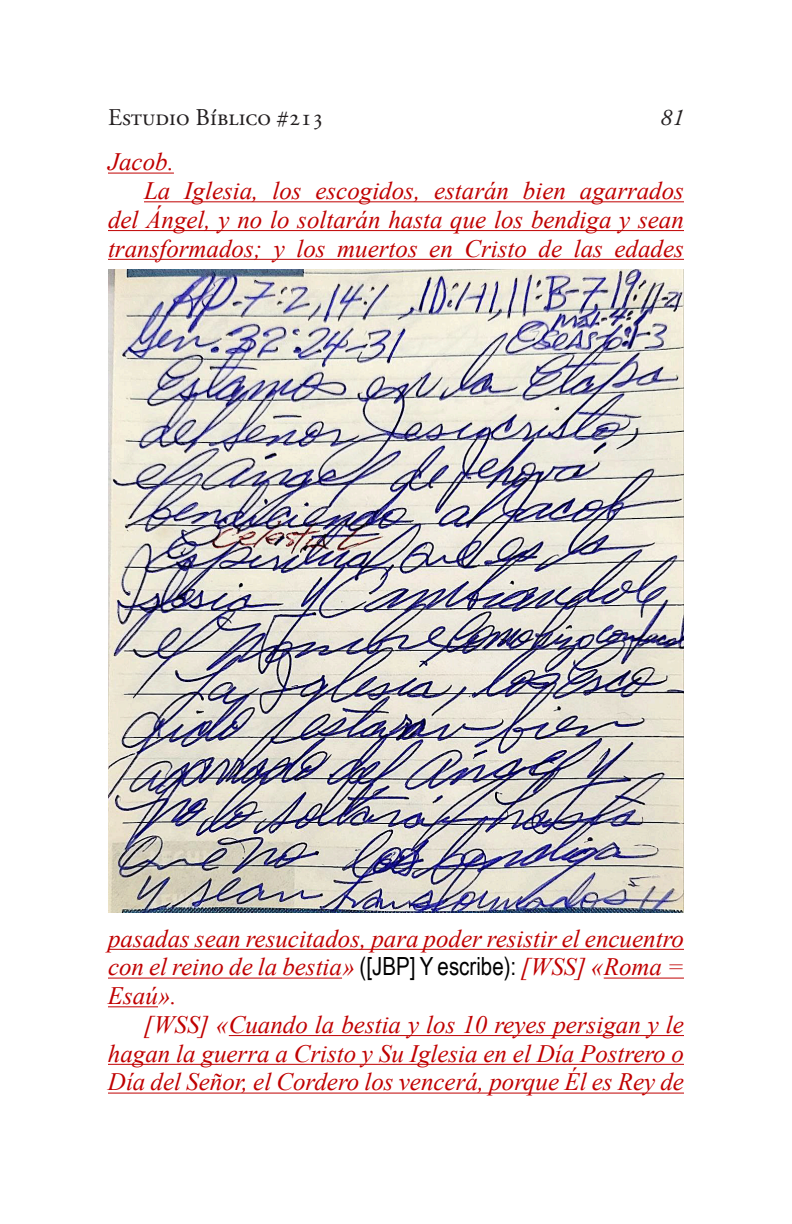
<style>
.page{position:relative;width:792px;height:1224px;background:#fff}
.page>*{position:absolute;margin:0;border:0;box-sizing:border-box;transform-origin:0 0}
.t1{font:italic 25px/28.8px "Times New Roman";color:#c00000;text-align:justify}
.t2{font:24px "Adobe Garamond Pro";color:#231f20}
.t3{font:italic 24px "Adobe Garamond Pro";color:#231f20}
.s1{font-family:"Arial Narrow";font-style:normal;color:#000}
</style>
<div class="page">
<hr style="left:108px;top:173px;width:66px;height:1px;background:#c00000">
<hr style="left:144px;top:201px;width:540px;height:1px;background:#c00000">
<hr style="left:108px;top:230px;width:576px;height:1px;background:#c00000">
<hr style="left:108px;top:259px;width:576px;height:1px;background:#c00000">
<hr style="left:108px;top:949px;width:576px;height:1px;background:#c00000">
<hr style="left:108px;top:978px;width:234px;height:1px;background:#c00000">
<hr style="left:604px;top:978px;width:80px;height:1px;background:#c00000">
<hr style="left:108px;top:1006px;width:50px;height:1px;background:#c00000">
<hr style="left:229px;top:1035px;width:455px;height:1px;background:#c00000">
<hr style="left:108px;top:1064px;width:576px;height:1px;background:#c00000">
<hr style="left:108px;top:1093px;width:576px;height:1px;background:#c00000">
<img style="left:108px;top:269px;width:576px;height:644px">
<p class="t2" style="left:108px;top:103px;width:218px">Estudio Bíblico #213</p>
<p class="t3" style="left:660px;top:103px;width:25px">81</p>
<p class="t1" style="left:108px;top:147px;width:67px">Jacob.</p>
<p class="t1" style="left:144px;top:176px;width:542px">La Iglesia, los escogidos, estarán bien agarrados</p>
<p class="t1" style="left:108px;top:205px;width:577px">del Ángel, y no lo soltarán hasta que los bendiga y sean</p>
<p class="t1" style="left:108px;top:233px;width:577px">transformados; y los muertos en Cristo de las edades</p>
<p class="t1" style="left:108px;top:923px;width:578px">pasadas sean resucitados, para poder resistir el encuentro con el reino de la bestia» <span class="s1">([JBP] Y escribe):</span> [WSS] «Roma = Esaú».</p>
<p class="t1" style="left:108px;top:1010px;width:578px;text-indent:36px">[WSS] «Cuando la bestia y los 10 reyes persigan y le hagan la guerra a Cristo y Su Iglesia en el Día Postrero o Día del Señor, el Cordero los vencerá, porque Él es Rey de</p>
</div>
